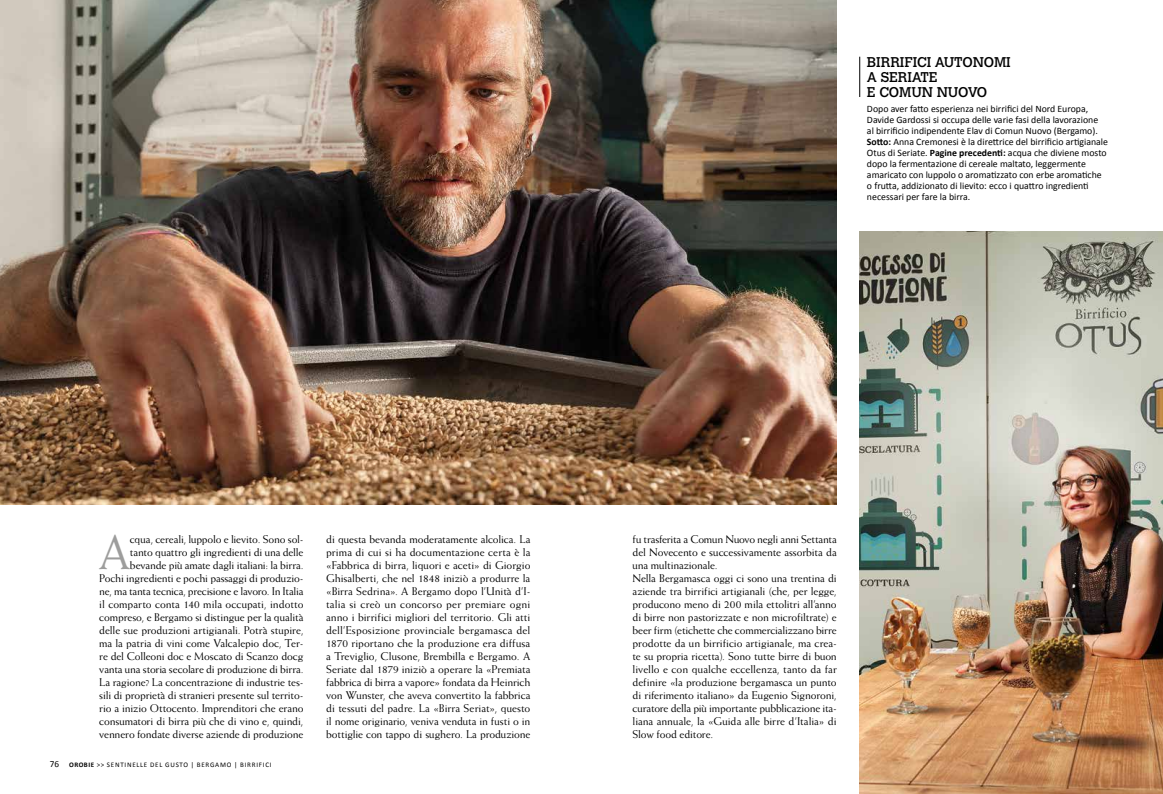
<style>
.page{position:relative;width:1163px;height:794px;background:#fff}
.page>*{position:absolute;margin:0;border:0;box-sizing:border-box;transform-origin:0 0}
.t1{font:48.7px "Weiss Std";color:#9d9d9c}
.t2{font:14px/15px "Calvert MT Std";letter-spacing:-.01em;color:#000}
.t3{font:11.2px/13px "Weiss Std";letter-spacing:-.01em;color:#000;text-align:right}
.t4{font:9.8px/11px "Calibri";color:#000}
.t5{font:7px "Calibri";letter-spacing:.11em;color:#000}
.s1{font-weight:700}
.s2{font-size:9.2px}
</style>
<div class="page">
<img style="left:859px;top:231px;width:303px;height:563px">
<img style="left:0;top:0;width:836px;height:504px">
<hr style="left:859px;top:57px;width:1px;height:40px;background:#000">
<p class="t2" style="left:866px;top:55px;width:145px">BIRRIFICI AUTONOMI<br>A SERIATE<br>E COMUN NUOVO</p>
<p class="t4" style="left:866px;top:103px;width:242px">Dopo aver fatto esperienza nei birrifici del Nord Europa, Davide Gardossi si occupa delle varie fasi della lavorazione<br>al birrificio indipendente Elav di Comun Nuovo (Bergamo).<br><span class="s1">Sotto:</span> Anna Cremonesi è la direttrice del birrificio artigianale Otus di Seriate. <span class="s1">Pagine precedenti:</span> acqua che diviene mosto dopo la fermentazione di cereale maltato, leggermente amaricato con luppolo o aromatizzato con erbe aromatiche o frutta, addizionato di lievito: ecco i quattro ingredienti necessari per fare la birra.</p>
<h1 class="t1" style="left:99px;top:524px;width:33px">A</h1>
<p class="t3" style="left:99px;top:533px;width:206px">cqua, cereali, luppolo e lievito. Sono sol-<br>tanto quattro gli ingredienti di una delle bevande più amate dagli italiani: la birra.<br>Pochi ingredienti e pochi passaggi di produzio&shy;ne, ma tanta tecnica, precisione e lavoro. In Italia il comparto conta 140 mila occupati, indotto compreso, e Bergamo si distingue per la qualità delle sue produzioni artigianali. Potrà stupire, ma la patria di vini come Valcalepio doc, Ter&shy;re del Colleoni doc e Moscato di Scanzo docg vanta una storia secolare di produzione di birra.<br>La ragione? La concentrazione di industrie tes&shy;sili di proprietà di stranieri presente sul territo&shy;rio a inizio Ottocento. Imprenditori che erano consumatori di birra più che di vino e, quindi, vennero fondate diverse aziende di produzione</p>
<p class="t3" style="left:326px;top:533px;width:206px;text-align:justify">di questa bevanda moderatamente alcolica. La prima di cui si ha documentazione certa è la «Fabbrica di birra, liquori e aceti» di Giorgio Ghisalberti, che nel 1848 iniziò a produrre la «Birra Sedrina». A Bergamo dopo l’Unità d’I&shy;talia si creò un concorso per premiare ogni anno i birrifici migliori del territorio. Gli atti dell’Esposizione provinciale bergamasca del 1870 riportano che la produzione era diffusa a Treviglio, Clusone, Brembilla e Bergamo. A Seriate dal 1879 iniziò a operare la «Premiata fabbrica di birra a vapore» fondata da Heinrich von Wunster, che aveva convertito la fabbrica di tessuti del padre. La «Birra Seriat», questo il nome originario, veniva venduta in fusti o in bottiglie con tappo di sughero. La produzione</p>
<p class="t5" style="left:50px;top:760px;width:223px"><span class="s2">76</span> <span class="s1">OROBIE</span> &gt;&gt; SENTINELLE DEL GUSTO | BERGAMO | BIRRIFICI</p>
<p class="t3" style="left:632px;top:533px;width:206px;text-align:left">fu trasferita a Comun Nuovo negli anni Settanta del Novecento e successivamente assorbita da una multinazionale.<br>Nella Bergamasca oggi ci sono una trentina di aziende tra birrifici artigianali (che, per legge, producono meno di 200 mila ettolitri all’anno di birre non pastorizzate e non microfiltrate) e beer firm (etichette che commercializzano birre prodotte da un birrificio artigianale, ma crea&shy;te su propria ricetta). Sono tutte birre di buon livello e con qualche eccellenza, tanto da far definire «la produzione bergamasca un punto di riferimento italiano» da Eugenio Signoroni, curatore della più importante pubblicazione ita&shy;liana annuale, la «Guida alle birre d’Italia» di Slow food editore.</p>
</div>
